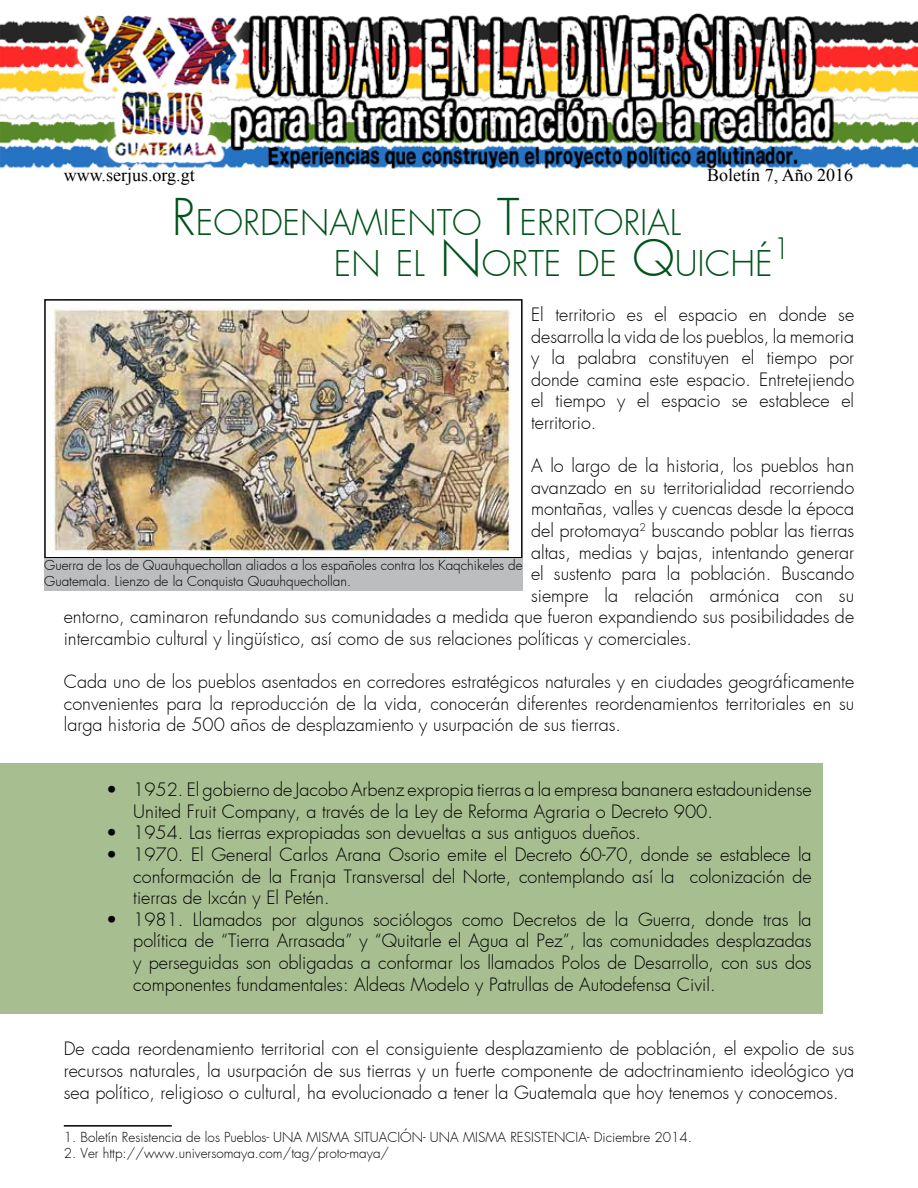
<style>
.page{position:relative;width:918px;height:1188px;background:#fff}
.page>*{position:absolute;margin:0;border:0;box-sizing:border-box;transform-origin:0 0}
.t1{font:300 34.65px/40.5px "Futura";color:#00531b}
.t2{font:300 28.8px "Futura";color:#00531b}
.t3{font:300 18px/21.6px "Futura";color:#000;text-align:justify}
.t4{font:18px "Times New Roman";color:#000}
.t5{font:300 13.5px/16.2px "Futura";color:#000}
.s1{font-size:49.5px}
</style>
<div class="page">
<img style="left:0;top:13px;width:918px;height:1114px">
<div style="left:0;top:763px;width:823px;height:251px;background:#a6be90"></div>
<hr style="left:64px;top:1125px;width:108px;height:2px;background:#000">
<img style="left:47px;top:302px;width:473px;height:253px">
<div style="left:44px;top:299px;width:479px;height:259px;border:2px solid #000"></div>
<div style="left:44px;top:558px;width:479px;height:33px;background:#bbbdbe"></div>
<p class="t4" style="left:64px;top:163px;width:133px">www.serjus.org.gt</p>
<p class="t4" style="left:707px;top:163px;width:147px">Boletín 7, Año 2016</p>
<h1 class="t1" style="left:334px;top:203px;width:441px;text-indent:-162px"><span class="s1">R</span>EORDENAMIENTO <span class="s1">T</span>ERRITORIAL<br>EN EL <span class="s1">N</span>ORTE DE <span class="s1">Q</span>UICHÉ</h1>
<h2 class="t2" style="left:773px;top:231px;width:19px">1</h2>
<p class="t3" style="left:531px;top:304px;width:325px">El territorio es el espacio en donde se desarrolla la vida de los pueblos, la memoria y la palabra constituyen el tiempo por donde camina este espacio. Entretejiendo el tiempo y el espacio se establece el territorio.</p>
<p class="t3" style="left:531px;top:455px;width:325px">A lo largo de la historia, los pueblos han</p>
<p class="t3" style="left:531px;top:477px;width:325px">avanzado en su territorialidad recorriendo</p>
<p class="t3" style="left:531px;top:498px;width:325px">montañas, valles y cuencas desde la época</p>
<p class="t3" style="left:531px;top:520px;width:325px">del protomaya<sup>2</sup> buscando poblar las tierras</p>
<p class="t3" style="left:531px;top:541px;width:325px">altas, medias y bajas, intentando generar</p>
<p class="t3" style="left:531px;top:563px;width:325px">el sustento para la población. Buscando</p>
<p class="t3" style="left:531px;top:585px;width:325px">siempre la relación armónica con su</p>
<p class="t3" style="left:64px;top:606px;width:792px">entorno, caminaron refundando sus comunidades a medida que fueron expandiendo sus posibilidades de</p>
<p class="t3" style="left:64px;top:628px;width:630px">intercambio cultural y lingüístico, así como de sus relaciones políticas y comerciales.</p>
<p class="t3" style="left:64px;top:671px;width:792px">Cada uno de los pueblos asentados en corredores estratégicos naturales y en ciudades geográficamente convenientes para la reproducción de la vida, conocerán diferentes reordenamientos territoriales en su larga historia de 500 años de desplazamiento y usurpación de sus tierras.</p>
<p class="t5" style="left:44px;top:557px;width:480px">Guerra de los de Quauhquechollan aliados a los españoles contra los Kaqchikeles de<br>Guatemala. Lienzo de la Conquista Quauhquechollan.</p>
<p class="t3" style="left:133px;top:779px;width:680px;text-indent:-27px">• 1952. El gobierno de Jacobo Arbenz expropia tierras a la empresa bananera estadounidense<br>United Fruit Company, a través de la Ley de Reforma Agraria o Decreto 900.</p>
<p class="t3" style="left:106px;top:822px;width:536px">• 1954. Las tierras expropiadas son devueltas a sus antiguos dueños.</p>
<p class="t3" style="left:133px;top:844px;width:680px;text-indent:-27px">• 1970. El General Carlos Arana Osorio emite el Decreto 60-70, donde se establece la conformación de la Franja Transversal del Norte, contemplando así la colonización de tierras de Ixcán y El Petén.</p>
<p class="t3" style="left:133px;top:909px;width:680px;text-indent:-27px">• 1981. Llamados por algunos sociólogos como Decretos de la Guerra, donde tras la política de “Tierra Arrasada” y “Quitarle el Agua al Pez”, las comunidades desplazadas y perseguidas son obligadas a conformar los llamados Polos de Desarrollo, con sus dos componentes fundamentales: Aldeas Modelo y Patrullas de Autodefensa Civil.</p>
<p class="t3" style="left:64px;top:1038px;width:792px">De cada reordenamiento territorial con el consiguiente desplazamiento de población, el expolio de sus recursos naturales, la usurpación de sus tierras y un fuerte componente de adoctrinamiento ideológico ya sea político, religioso o cultural, ha evolucionado a tener la Guatemala que hoy tenemos y conocemos.</p>
<p class="t5" style="left:64px;top:1129px;width:630px">1. Boletín Resistencia de los Pueblos- UNA MISMA SITUACIÓN- UNA MISMA RESISTENCIA- Diciembre 2014.</p>
<p class="t5" style="left:64px;top:1145px;width:327px">2. Ver http://www.universomaya.com/tag/proto-maya/</p>
</div>
